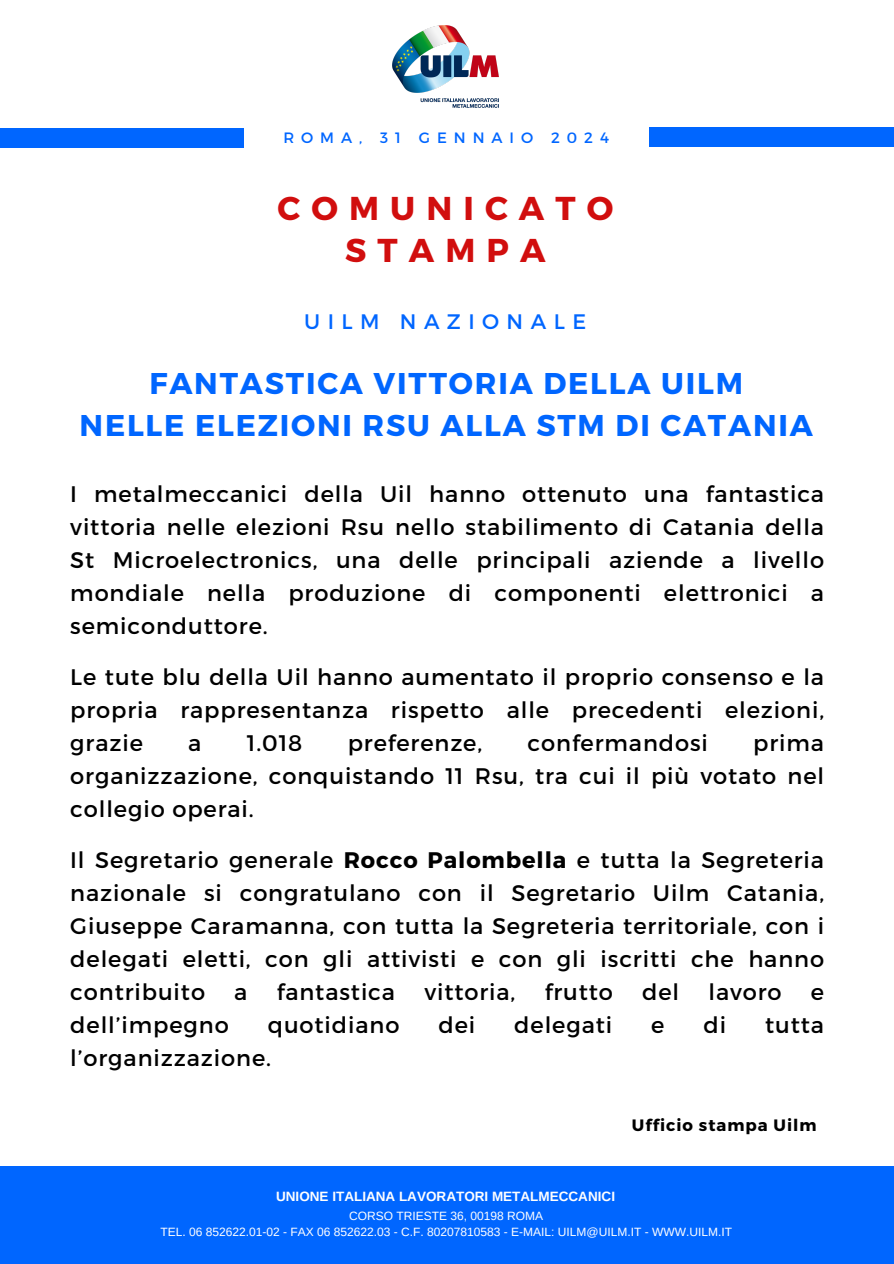
<style>
.page{position:relative;width:894px;height:1264px;background:#fff}
.page>*{position:absolute;margin:0;border:0;box-sizing:border-box;transform-origin:0 0}
.t1{font:700 33px/41.7px "Montserrat";letter-spacing:.335em;color:#d10e0e;text-align:center}
.t2{font:700 30px/41.7px "Montserrat";letter-spacing:.06em;color:#06f;text-align:center}
.t3{font:22.5px/33px "Montserrat";letter-spacing:.04em;color:#000;text-align:justify}
.t4{font:21px "Montserrat";letter-spacing:.355em;color:#06f}
.t5{font:700 16.5px "Montserrat";letter-spacing:.06em;color:#000}
.t6{font:15px "Montserrat";letter-spacing:.465em;color:#06f}
.t7{font:700 13.5px "Arimo";color:#fff}
.t8{font:12px "Arimo";color:#fff}
.s1{font-weight:700}
</style>
<div class="page">
<div style="left:0;top:128px;width:243px;height:19px;background:#06f"></div>
<div style="left:648px;top:128px;width:245px;height:19px;background:#06f"></div>
<img style="left:392px;top:25px;width:106px;height:82px">
<div style="left:0;top:1166px;width:893px;height:97px;background:#06f"></div>
<p class="t6" style="left:283px;top:128px;width:327px">ROMA, 31 GENNAIO 2024</p>
<h1 class="t1" style="left:277px;top:186px;width:337px">COMUNICATO<br>STAMPA</h1>
<h2 class="t4" style="left:304px;top:308px;width:283px">UILM NAZIONALE</h2>
<h1 class="t2" style="left:80px;top:361px;width:734px">FANTASTICA VITTORIA DELLA UILM<br>NELLE ELEZIONI RSU ALLA STM DI CATANIA</h1>
<h3 class="t3" style="left:70px;top:476px;width:755px">I metalmeccanici della Uil hanno ottenuto una fantastica vittoria nelle elezioni Rsu nello stabilimento di Catania della St Microelectronics, una delle principali aziende a livello mondiale nella produzione di componenti elettronici a semiconduttore.</h3>
<h3 class="t3" style="left:70px;top:659px;width:755px">Le tute blu della Uil hanno aumentato il proprio consenso e la propria rappresentanza rispetto alle precedenti elezioni, grazie</h3>
<h3 class="t3" style="left:70px;top:725px;width:755px;text-indent:682px">prima organizzazione, conquistando 11 Rsu, tra cui il più votato nel collegio operai.</h3>
<h3 class="t3" style="left:70px;top:842px;width:755px">Il Segretario generale <span class="s1">Rocco Palombella</span> e tutta la Segreteria nazionale si congratulano con il Segretario Uilm Catania, Giuseppe Caramanna, con tutta la Segreteria territoriale, con i delegati eletti, con gli attivisti e con gli iscritti che hanno contribuito</h3>
<h3 class="t3" style="left:188px;top:725px;width:15px">a</h3>
<h3 class="t3" style="left:247px;top:725px;width:57px">1.018</h3>
<h3 class="t3" style="left:347px;top:725px;width:136px">preferenze,</h3>
<h3 class="t3" style="left:527px;top:725px;width:182px">confermandosi</h3>
<h3 class="t3" style="left:234px;top:974px;width:15px">a</h3>
<h3 class="t3" style="left:277px;top:974px;width:120px">fantastica</h3>
<h3 class="t3" style="left:424px;top:974px;width:93px">vittoria,</h3>
<h3 class="t3" style="left:544px;top:974px;width:70px">frutto</h3>
<h3 class="t3" style="left:642px;top:974px;width:39px">del</h3>
<h3 class="t3" style="left:708px;top:974px;width:75px">lavoro</h3>
<h3 class="t3" style="left:810px;top:974px;width:15px">e</h3>
<h3 class="t3" style="left:70px;top:1007px;width:160px">dell’impegno</h3>
<h3 class="t3" style="left:268px;top:1007px;width:133px">quotidiano</h3>
<h3 class="t3" style="left:438px;top:1007px;width:38px">dei</h3>
<h3 class="t3" style="left:514px;top:1007px;width:99px">delegati</h3>
<h3 class="t3" style="left:651px;top:1007px;width:15px">e</h3>
<h3 class="t3" style="left:703px;top:1007px;width:24px">di</h3>
<h3 class="t3" style="left:765px;top:1007px;width:60px">tutta</h3>
<h3 class="t3" style="left:70px;top:1040px;width:202px">l’organizzazione.</h3>
<p class="t5" style="left:631px;top:1114px;width:186px">Ufficio stampa Uilm</p>
<h5 class="t7" style="left:276px;top:1188px;width:340px">UNIONE ITALIANA LAVORATORI METALMECCANICI</h5>
<h6 class="t8" style="left:349px;top:1208px;width:195px">CORSO TRIESTE 36, 00198 ROMA</h6>
<p class="t8" style="left:160px;top:1224px;width:573px">TEL. 06 852622.01-02 - FAX 06 852622.03 - C.F. 80207810583 - E-MAIL: UILM@UILM.IT - WWW.UILM.IT</p>
</div>
